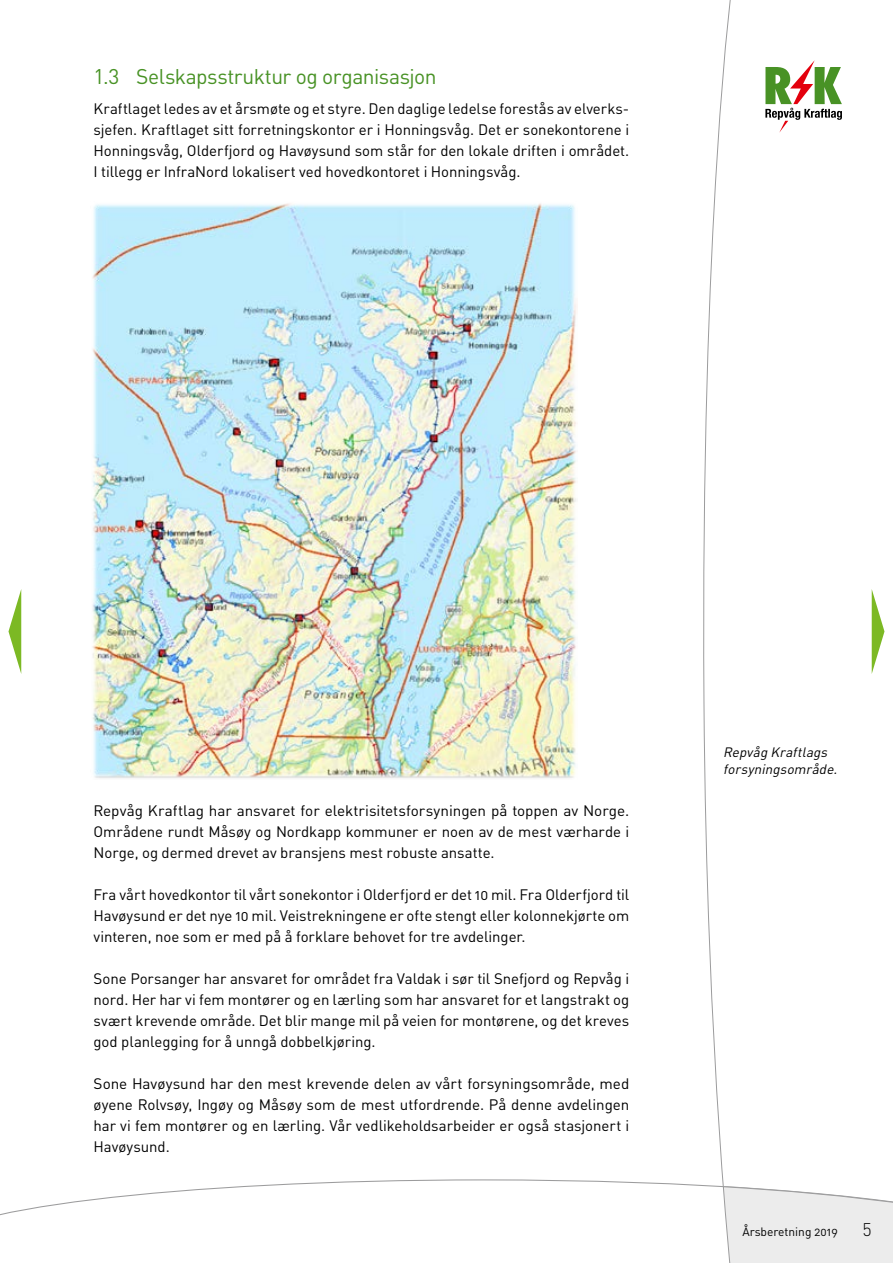
<style>
.page{position:relative;width:893px;height:1263px;background:#fff}
.page>*{position:absolute;margin:0;border:0;box-sizing:border-box;transform-origin:0 0}
.t1{font:21px "DIN";letter-spacing:-.025em;color:#489225}
.t2{font:300 18px "DIN";color:#000}
.t3{font:15px/21px "DIN Regular Alternate";letter-spacing:-.005em;color:#000;text-align:justify}
.t4{font:italic 13.5px/16.5px "DIN Regular Alternate";color:#000}
.t5{font:12px "DIN Regular Alternate";color:#000}
</style>
<div class="page">
<img style="left:92px;top:203px;width:485px;height:575px">
<svg style="left:703px;top:0;width:182px;height:1179px"></svg>
<svg style="left:0;top:1179px;width:724px;height:37px"></svg>
<svg style="left:722px;top:1186px;width:171px;height:77px;background:#ececec"></svg>
<svg style="left:765px;top:60px;width:77px;height:73px"></svg>
<svg style="left:9px;top:590px;width:12px;height:83px"></svg>
<svg style="left:872px;top:589px;width:12px;height:85px"></svg>
<h1 class="t1" style="left:94px;top:63px;width:345px">1.3 Selskapsstruktur og organisasjon</h1>
<p class="t3" style="left:94px;top:97px;width:537px;text-align:left">Kraftlaget ledes av et årsmøte og et styre. Den daglige ledelse forestås av elverks&shy;sjefen. Kraftlaget sitt forretningskontor er i Honningsvåg. Det er sonekontorene i Honningsvåg, Olderfjord og Havøysund som står for den lokale driften i området.<br>I tillegg er InfraNord lokalisert ved hovedkontoret i Honningsvåg.</p>
<p class="t3" style="left:94px;top:800px;width:537px">Repvåg Kraftlag har ansvaret for elektrisitetsforsyningen på toppen av Norge.<br>Områdene rundt Måsøy og Nordkapp kommuner er noen av de mest værharde i Norge, og dermed drevet av bransjens mest robuste ansatte.</p>
<p class="t3" style="left:94px;top:884px;width:537px">Fra vårt hovedkontor til vårt sonekontor i Olderfjord er det 10 mil. Fra Olderfjord til Havøysund er det nye 10 mil. Veistrekningene er ofte stengt eller kolonnekjørte om vinteren, noe som er med på å forklare behovet for tre avdelinger.</p>
<p class="t3" style="left:94px;top:968px;width:537px">Sone Porsanger har ansvaret for området fra Valdak i sør til Snefjord og Repvåg i nord. Her har vi fem montører og en lærling som har ansvaret for et langstrakt og svært krevende område. Det blir mange mil på veien for montørene, og det kreves god planlegging for å unngå dobbelkjøring.</p>
<p class="t3" style="left:94px;top:1073px;width:537px">Sone Havøysund har den mest krevende delen av vårt forsyningsområde, med øyene Rolvsøy, Ingøy og Måsøy som de mest utfordrende. På denne avdelingen har vi fem montører og en lærling. Vår vedlikeholdsarbeider er også stasjonert i Havøysund.</p>
<p class="t4" style="left:723px;top:744px;width:119px">Repvåg Kraftlags forsyningsområde.</p>
<p class="t5" style="left:742px;top:1224px;width:97px">Årsberetning 2019</p>
<p class="t2" style="left:862px;top:1219px;width:11px">5</p>
</div>
